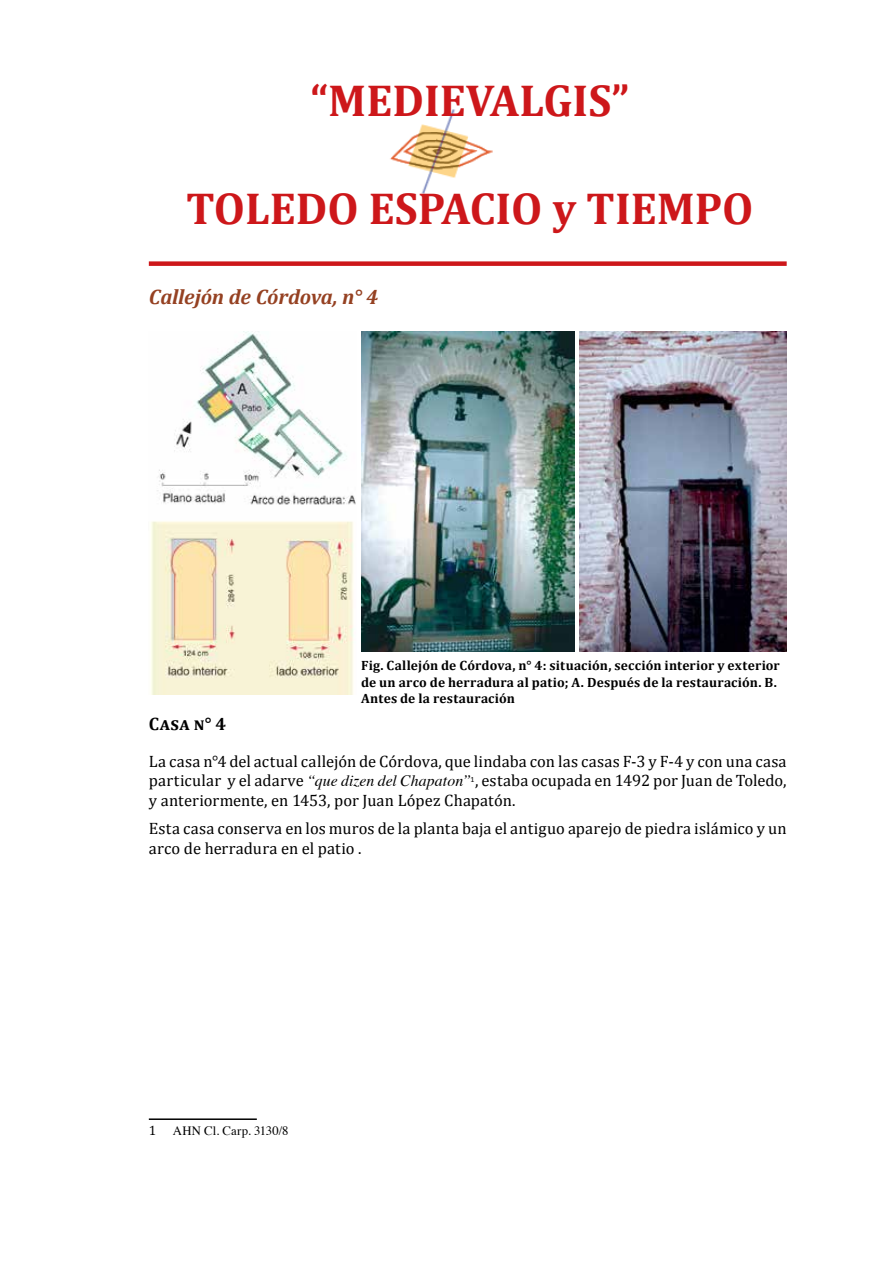
<style>
.page{position:relative;width:893px;height:1263px;background:#fff}
.page>*{position:absolute;margin:0;border:0;box-sizing:border-box;transform-origin:0 0}
.t1{font:700 45px "Cambria";color:#cd171a}
.t2{font:italic 700 21px "Cambria";letter-spacing:-.01em;color:#954122}
.t3{font:700 18px "Cambria";color:#000}
.t4{font:16.5px/19.8px "Cambria";letter-spacing:.005em;color:#000;text-align:justify}
.t5{font:700 13.5px/16.5px "Cambria";letter-spacing:.015em;color:#000}
.t6{font:12.75px "Times";letter-spacing:.01em;color:#000}
.s1{font-family:"Times";font-style:italic;font-size:15.75px}
.s2{font-family:"Cambria";font-size:13.5px}
</style>
<div class="page">
<img style="left:390px;top:109px;width:103px;height:86px">
<hr style="left:149px;top:1118px;width:108px;height:2px;background:#000">
<div style="left:149px;top:261px;width:638px;height:5px;background:#cd171a"></div>
<img style="left:151px;top:332px;width:205px;height:362px">
<img style="left:361px;top:332px;width:213px;height:320px">
<img style="left:579px;top:332px;width:208px;height:320px">
<h1 class="t1" style="left:310px;top:69px;width:320px">“MEDIEVALGIS”</h1>
<h1 class="t1" style="left:186px;top:177px;width:569px">TOLEDO ESPACIO y TIEMPO</h1>
<p class="t2" style="left:149px;top:282px;width:231px">Callejón de Córdova, n° 4</p>
<p class="t5" style="left:361px;top:657px;width:420px">Fig. Callejón de Córdova, n° 4: situación, sección interior y exterior de un arco de herradura al patio; A. Después de la restauración. B.<br>Antes de la restauración</p>
<p class="t3" style="left:149px;top:711px;width:79px">Casa n° 4</p>
<p class="t4" style="left:149px;top:751px;width:639px">La casa n°4 del actual callejón de Córdova, que lindaba con las casas F-3 y F-4 y con una casa particular y el adarve <span class="s1">“que dizen del Chapaton”</span><sup>1</sup>, estaba ocupada en 1492 por Juan de Toledo, y anteriormente, en 1453, por Juan López Chapatón.</p>
<p class="t4" style="left:149px;top:819px;width:639px">Esta casa conserva en los muros de la planta baja el antiguo aparejo de piedra islámico y un arco de herradura en el patio .</p>
<p class="t6" style="left:149px;top:1119px;width:141px"><span class="s2">1</span> AHN Cl. Carp. 3130/8</p>
</div>
